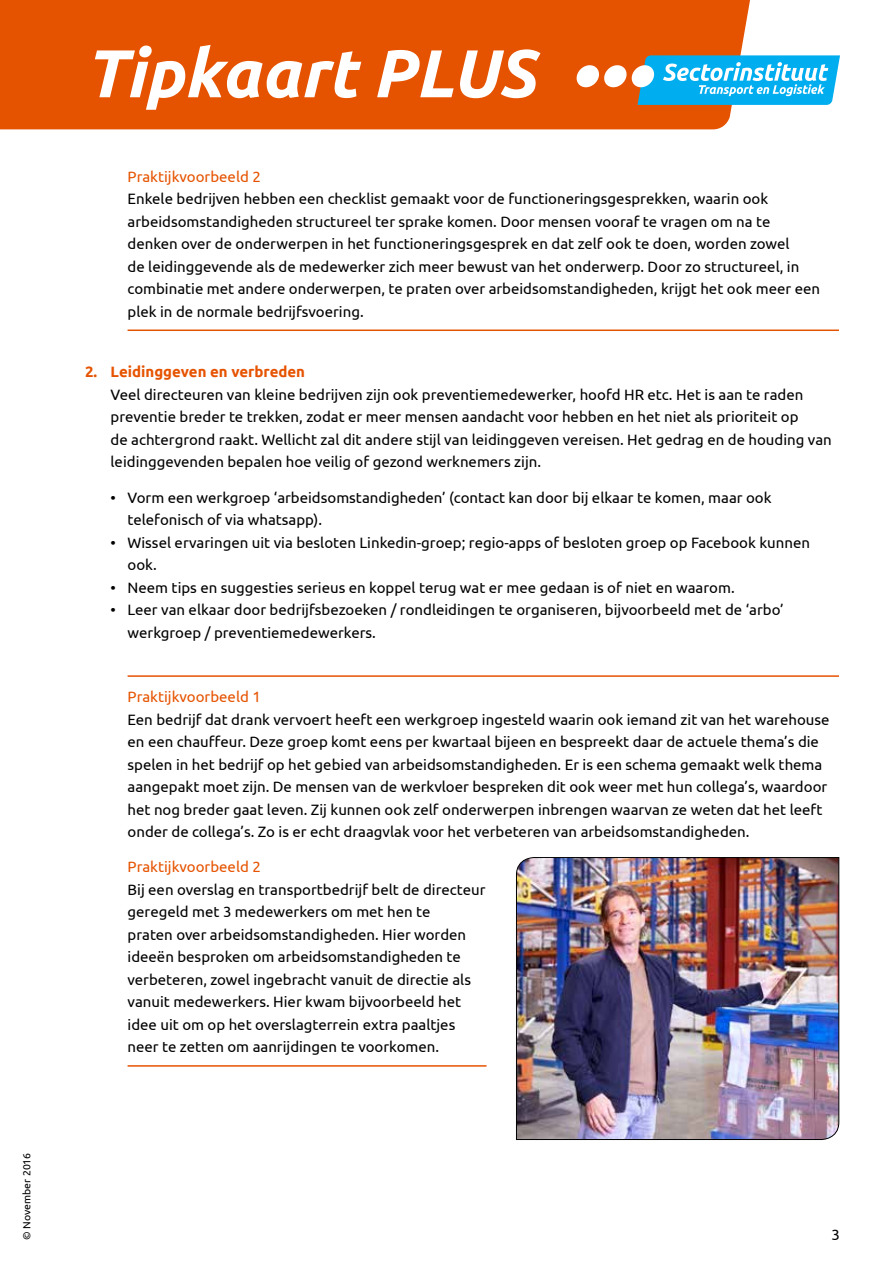
<style>
.page{position:relative;width:893px;height:1263px;background:#fff}
.page>*{position:absolute;margin:0;border:0;box-sizing:border-box;transform-origin:0 0}
.t1{font:italic 700 67.5px "Ubuntu";color:#fff}
.t2{font:15px/22.5px "Ubuntu";color:#000}
.t3{font:15px "Ubuntu";color:#e65300}
.t4{font:700 15px "Ubuntu";color:#e65300}
.t5{font:10.5px "Ubuntu";color:#000}
</style>
<div class="page">
<div style="left:0;top:0;width:750px;height:129px;background:#e65300"></div>
<svg style="left:577px;top:55px;width:263px;height:50px"></svg>
<img style="left:516px;top:857px;width:323px;height:283px">
<hr style="left:128px;top:329px;width:711px;height:2px;background:#e65300">
<hr style="left:128px;top:675px;width:711px;height:2px;background:#e65300">
<hr style="left:128px;top:1065px;width:359px;height:2px;background:#e65300">
<p class="t5" style="left:20px;top:1239px;width:88px;rotate:-90deg">© November 2016</p>
<h1 class="t1" style="left:85px;top:32px;width:452px">Tipkaart PLUS</h1>
<p class="t3" style="left:128px;top:167px;width:135px">Praktijkvoorbeeld 2</p>
<p class="t2" style="left:128px;top:187px;width:694px">Enkele bedrijven hebben een checklist gemaakt voor de functioneringsgesprekken, waarin ook arbeidsomstandigheden structureel ter sprake komen. Door mensen vooraf te vragen om na te denken over de onderwerpen in het functioneringsgesprek en dat zelf ook te doen, worden zowel<br>de leidinggevende als de medewerker zich meer bewust van het onderwerp. Door zo structureel, in combinatie met andere onderwerpen, te praten over arbeidsomstandigheden, krijgt het ook meer een plek in de normale bedrijfsvoering.</p>
<p class="t4" style="left:85px;top:363px;width:222px">2. Leidinggeven en verbreden</p>
<p class="t2" style="left:111px;top:383px;width:723px">Veel directeuren van kleine bedrijven zijn ook preventiemedewerker, hoofd HR etc. Het is aan te raden preventie breder te trekken, zodat er meer mensen aandacht voor hebben en het niet als prioriteit op<br>de achtergrond raakt. Wellicht zal dit andere stijl van leidinggeven vereisen. Het gedrag en de houding van leidinggevenden bepalen hoe veilig of gezond werknemers zijn.</p>
<p class="t2" style="left:128px;top:485px;width:645px;text-indent:-17px">• Vorm een werkgroep ‘arbeidsomstandigheden’ (contact kan door bij elkaar te komen, maar ook telefonisch of via whatsapp).</p>
<p class="t2" style="left:128px;top:530px;width:684px;text-indent:-17px">• Wissel ervaringen uit via besloten Linkedin-groep; regio-apps of besloten groep op Facebook kunnen ook.</p>
<p class="t2" style="left:111px;top:575px;width:626px">• Neem tips en suggesties serieus en koppel terug wat er mee gedaan is of niet en waarom.</p>
<p class="t2" style="left:128px;top:598px;width:658px;text-indent:-17px">• Leer van elkaar door bedrijfsbezoeken / rondleidingen te organiseren, bijvoorbeeld met de ‘arbo’ werkgroep / preventiemedewerkers.</p>
<p class="t3" style="left:128px;top:688px;width:135px">Praktijkvoorbeeld 1</p>
<p class="t2" style="left:128px;top:708px;width:703px">Een bedrijf dat drank vervoert heeft een werkgroep ingesteld waarin ook iemand zit van het warehouse en een chauffeur. Deze groep komt eens per kwartaal bijeen en bespreekt daar de actuele thema’s die spelen in het bedrijf op het gebied van arbeidsomstandigheden. Er is een schema gemaakt welk thema aangepakt moet zijn. De mensen van de werkvloer bespreken dit ook weer met hun collega’s, waardoor het nog breder gaat leven. Zij kunnen ook zelf onderwerpen inbrengen waarvan ze weten dat het leeft onder de collega’s. Zo is er echt draagvlak voor het verbeteren van arbeidsomstandigheden.</p>
<p class="t3" style="left:128px;top:858px;width:135px">Praktijkvoorbeeld 2</p>
<p class="t2" style="left:128px;top:878px;width:359px">Bij een overslag en transportbedrijf belt de directeur geregeld met 3 medewerkers om met hen te<br>praten over arbeidsomstandigheden. Hier worden ideeën besproken om arbeidsomstandigheden te verbeteren, zowel ingebracht vanuit de directie als vanuit medewerkers. Hier kwam bijvoorbeeld het idee uit om op het overslagterrein extra paaltjes neer te zetten om aanrijdingen te voorkomen.</p>
<p class="t2" style="left:832px;top:1222px;width:10px">3</p>
</div>
